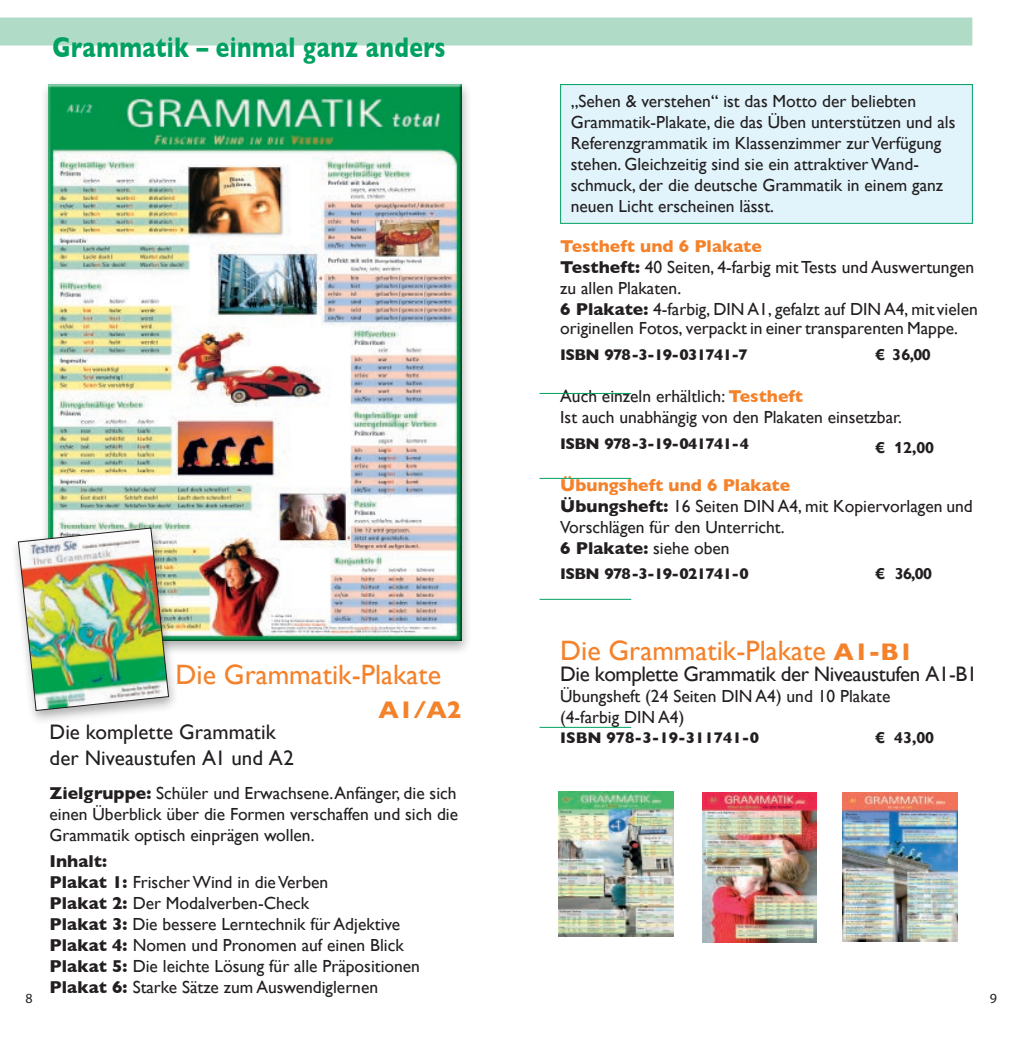
<style>
.page{position:relative;width:1022px;height:1042px;background:#fff}
.page>*{position:absolute;margin:0;border:0;box-sizing:border-box;transform-origin:0 0}
.t1{font:700 28.88px "Gill Sans";letter-spacing:.02em;color:#00a161;scale:.79 1}
.t2{font:28px "Gill Sans";color:#f4822b}
.t3{font:700 24.5px "Gill Sans";color:#f4822b}
.t4{font:21px/25.9px "Gill Sans";letter-spacing:.005em;color:#231f20}
.t5{font:21px "Gill Sans";letter-spacing:-.02em;color:#231f20}
.t6{font:17.5px/21px "Gill Sans";color:#231f20}
.t7{font:700 15.75px "Gill Sans";letter-spacing:-.045em;color:#231f20}
.t8{font:700 15.75px "Gill Sans Nova";color:#231f20}
.t9{font:700 15.75px "Gill Sans";color:#231f20}
.t10{font:14px "Myriad Pro";color:#231f20}
.s1{font-weight:700;color:#f4822b}
.s2{font-weight:700}
.s3{font-weight:700;font-size:24.5px}
</style>
<div class="page">
<div style="left:40px;top:80px;width:432px;height:575px;background:#231f20;opacity:.36"></div>
<div style="left:48px;top:84px;width:413px;height:557px;background:#231f20;opacity:.75"></div>
<div style="left:10px;top:524px;width:169px;height:201px;background:#231f20;opacity:.36"></div>
<img style="left:18px;top:527px;width:151px;height:184px">
<div style="left:0;top:18px;width:972px;height:28px;background:#b0dbc6"></div>
<div style="left:561px;top:85px;width:411px;height:138px;background:#e1f4fc"></div>
<div style="left:560px;top:84px;width:413px;height:140px;border:1px solid #00a161"></div>
<hr style="left:539px;top:393px;width:92px;height:1px;background:#00a161">
<hr style="left:539px;top:478px;width:92px;height:1px;background:#00a161">
<hr style="left:539px;top:599px;width:92px;height:1px;background:#00a161">
<hr style="left:539px;top:727px;width:92px;height:1px;background:#00a161">
<img style="left:559px;top:792px;width:114px;height:145px">
<img style="left:702px;top:792px;width:115px;height:150px">
<img style="left:843px;top:793px;width:114px;height:148px">
<h1 class="t1" style="left:53px;top:25px;width:499px">Grammatik – einmal ganz anders</h1>
<p class="t6" style="left:571px;top:90px;width:386px">„Sehen &amp; verstehen“ ist das Motto der beliebten Grammatik-Plakate, die das Üben unterstützen und als Referenzgrammatik im Klassenzimmer zur Verfügung stehen. Gleichzeitig sind sie ein attraktiver Wand&shy;schmuck, der die deutsche Grammatik in einem ganz neuen Licht erscheinen lässt.</p>
<p class="t6" style="left:560px;top:235px;width:419px"><span class="s1">Testheft und 6 Plakate<br></span><span class="s2">Testheft:</span> 40 Seiten, 4-farbig mit Tests und Auswertungen zu allen Plakaten.<br><span class="s2">6 Plakate:</span> 4-farbig, DIN A1, gefalzt auf DIN A4, mit vielen</p>
<p class="t6" style="left:560px;top:318px;width:399px">originellen Fotos, verpackt in einer transparenten Mappe.</p>
<p class="t7" style="left:560px;top:342px;width:189px">ISBN 978-3-19-031741-7</p>
<p class="t8" style="left:875px;top:345px;width:57px">€ 36,00</p>
<p class="t6" style="left:560px;top:386px;width:343px">Auch einzeln erhältlich: <span class="s1">Testheft<br></span>Ist auch unabhängig von den Plakaten einsetzbar.</p>
<p class="t7" style="left:560px;top:431px;width:190px">ISBN 978-3-19-041741-4</p>
<p class="t8" style="left:875px;top:438px;width:60px">€ 12,00</p>
<p class="t6" style="left:560px;top:475px;width:414px"><span class="s1">Übungsheft und 6 Plakate<br></span><span class="s2">Übungsheft:</span> 16 Seiten DIN A4, mit Kopiervorlagen und Vorschlägen für den Unterricht.<br><span class="s2">6 Plakate:</span> siehe oben</p>
<p class="t7" style="left:560px;top:561px;width:190px">ISBN 978-3-19-021741-0</p>
<p class="t8" style="left:875px;top:564px;width:58px">€ 36,00</p>
<h2 class="t2" style="left:560px;top:634px;width:355px">Die Grammatik-Plakate <span class="s3">A1-B1</span></h2>
<p class="t5" style="left:560px;top:661px;width:419px">Die komplette Grammatik der Niveaustufen A1-B1</p>
<p class="t6" style="left:560px;top:685px;width:332px">Übungsheft (24 Seiten DIN A4) und 10 Plakate (4-farbig DIN A4)</p>
<p class="t9" style="left:560px;top:725px;width:200px">ISBN 978-3-19-311741-0</p>
<p class="t8" style="left:875px;top:728px;width:60px">€ 43,00</p>
<h2 class="t2" style="left:176px;top:658px;width:267px">Die Grammatik-Plakate</h2>
<h3 class="t3" style="left:378px;top:690px;width:84px">A1/A2</h3>
<p class="t4" style="left:50px;top:719px;width:246px">Die komplette Grammatik der Niveaustufen A1 und A2</p>
<p class="t6" style="left:50px;top:783px;width:410px;text-align:justify"><span class="s2">Zielgruppe:</span> Schüler und Erwachsene. Anfänger, die sich einen Überblick über die Formen verschaffen und sich die Grammatik optisch einprägen wollen.</p>
<p class="t6" style="left:50px;top:850px;width:372px"><span class="s2">Inhalt:<br>Plakat 1:</span> Frischer Wind in die Verben<br><span class="s2">Plakat 2:</span> Der Modalverben-Check<br><span class="s2">Plakat 3:</span> Die bessere Lerntechnik für Adjektive <span class="s2">Plakat 4:</span> Nomen und Pronomen auf einen Blick <span class="s2">Plakat 5:</span> Die leichte Lösung für alle Präpositionen <span class="s2">Plakat 6:</span> Starke Sätze zum Auswendiglernen</p>
<p class="t10" style="left:26px;top:990px;width:9px">8</p>
<p class="t10" style="left:990px;top:990px;width:9px">9</p>
</div>
